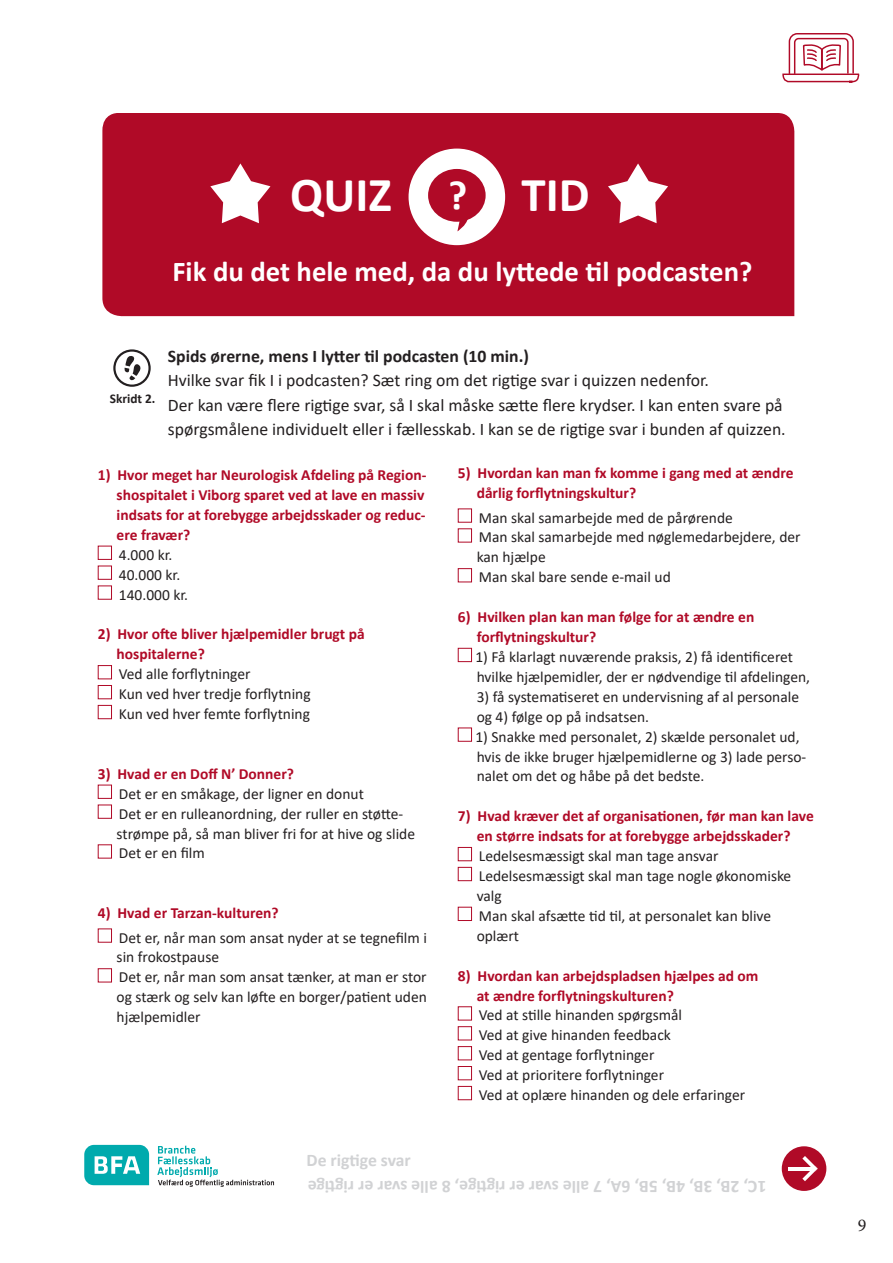
<style>
.page{position:relative;width:893px;height:1263px;background:#fff}
.page>*{position:absolute;margin:0;border:0;box-sizing:border-box;transform-origin:0 0}
.t1{font:700 48.9px "Calibri";color:#fff}
.t2{font:700 41.4px "Calibri";color:#fff}
.t3{font:700 28.8px "Calibri";color:#fff}
.t4{font:18px "Minion Pro";color:#231f20}
.t5{font:17.7px/24.3px "Calibri";color:#231f20}
.t6{font:700 17.7px "Calibri";color:#d1d2d4}
.t7{font:700 17.7px "Calibri";color:#231f20}
.t8{font:15.45px/20px "Calibri";color:#231f20}
.t9{font:700 15.45px/20px "Calibri";color:#b00a27}
.t10{font:700 13.35px "Calibri";color:#231f20}
</style>
<div class="page">
<div style="left:782px;top:1146px;width:44px;height:45px;background:#b00a27;border-radius:50%"></div>
<hr style="left:788px;top:1167px;width:25px;height:3px;background:#fff">
<svg style="left:802px;top:1156px;width:16px;height:25px"></svg>
<div style="left:458px;top:528px;width:14px;height:14px;border:1px solid #b00a27"></div>
<div style="left:458px;top:568px;width:14px;height:14px;border:1px solid #b00a27"></div>
<div style="left:458px;top:648px;width:14px;height:14px;border:1px solid #b00a27"></div>
<div style="left:458px;top:728px;width:14px;height:14px;border:1px solid #b00a27"></div>
<div style="left:458px;top:847px;width:14px;height:14px;border:1px solid #b00a27"></div>
<div style="left:458px;top:867px;width:14px;height:14px;border:1px solid #b00a27"></div>
<div style="left:458px;top:907px;width:14px;height:14px;border:1px solid #b00a27"></div>
<div style="left:458px;top:1006px;width:14px;height:14px;border:1px solid #b00a27"></div>
<div style="left:458px;top:1026px;width:14px;height:14px;border:1px solid #b00a27"></div>
<div style="left:458px;top:1046px;width:14px;height:14px;border:1px solid #b00a27"></div>
<div style="left:458px;top:1066px;width:14px;height:14px;border:1px solid #b00a27"></div>
<div style="left:458px;top:1086px;width:14px;height:14px;border:1px solid #b00a27"></div>
<div style="left:102px;top:113px;width:693px;height:204px;background:#b00a27"></div>
<div style="left:409px;top:149px;width:96px;height:96px;background:#fff;border-radius:50%"></div>
<div style="left:428px;top:169px;width:58px;height:53px;background:#b00a27;border-radius:50%"></div>
<svg style="left:457px;top:219px;width:13px;height:12px"></svg>
<svg style="left:608px;top:163px;width:60px;height:60px"></svg>
<svg style="left:210px;top:163px;width:60px;height:60px"></svg>
<div style="left:98px;top:546px;width:14px;height:14px;border:1px solid #b00a27"></div>
<div style="left:98px;top:566px;width:14px;height:14px;border:1px solid #b00a27"></div>
<div style="left:98px;top:585px;width:14px;height:15px;border:1px solid #b00a27"></div>
<div style="left:98px;top:665px;width:14px;height:14px;border:1px solid #b00a27"></div>
<div style="left:98px;top:685px;width:14px;height:14px;border:1px solid #b00a27"></div>
<div style="left:98px;top:705px;width:14px;height:14px;border:1px solid #b00a27"></div>
<div style="left:98px;top:785px;width:14px;height:14px;border:1px solid #b00a27"></div>
<div style="left:98px;top:805px;width:14px;height:14px;border:1px solid #b00a27"></div>
<div style="left:98px;top:844px;width:14px;height:14px;border:1px solid #b00a27"></div>
<div style="left:98px;top:928px;width:14px;height:14px;border:1px solid #b00a27"></div>
<div style="left:98px;top:968px;width:14px;height:14px;border:1px solid #b00a27"></div>
<div style="left:113px;top:349px;width:38px;height:38px;border:2px solid #231f20;border-radius:50%"></div>
<svg style="left:124px;top:354px;width:20px;height:27px"></svg>
<svg style="left:782px;top:33px;width:78px;height:50px"></svg>
<svg style="left:84px;top:1145px;width:65px;height:40px;background:#31babc"></svg>
<svg style="left:157px;top:1145px;width:117px;height:42px"></svg>
<p class="t1" style="left:290px;top:161px;width:104px">QUIZ</p>
<p class="t1" style="left:522px;top:161px;width:70px">TID</p>
<p class="t2" style="left:448px;top:166px;width:21px">?</p>
<p class="t3" style="left:172px;top:251px;width:581px">Fik du det hele med, da du lyttede til podcasten?</p>
<p class="t7" style="left:168px;top:343px;width:363px">Spids ørerne, mens I lytter til podcasten (10 min.)</p>
<p class="t5" style="left:168px;top:368px;width:543px">Hvilke svar fik I i podcasten? Sæt ring om det rigtige svar i quizzen nedenfor.</p>
<p class="t5" style="left:168px;top:392px;width:619px">Der kan være flere rigtige svar, så I skal måske sætte flere krydser. I kan enten svare på spørgsmålene individuelt eller i fællesskab. I kan se de rigtige svar i bunden af quizzen.</p>
<p class="t9" style="left:477px;top:463px;width:318px;text-indent:-19px">5) Hvordan kan man fx komme i gang med at ændre dårlig forflytningskultur?</p>
<p class="t8" style="left:479px;top:507px;width:255px">Man skal samarbejde med de pårørende</p>
<p class="t8" style="left:477px;top:527px;width:325px">Man skal samarbejde med nøglemedarbejdere, der kan hjælpe</p>
<p class="t8" style="left:479px;top:567px;width:193px">Man skal bare sende e-mail ud</p>
<p class="t9" style="left:477px;top:607px;width:279px;text-indent:-19px">6) Hvilken plan kan man følge for at ændre en forflytningskultur?</p>
<p class="t8" style="left:475px;top:646px;width:336px">1) Få klarlagt nuværende praksis, 2) få identificeret hvilke hjælpemidler, der er nødvendige til afdelingen,</p>
<p class="t8" style="left:477px;top:686px;width:324px">3) få systematiseret en undervisning af al personale og 4) følge op på indsatsen.</p>
<p class="t8" style="left:475px;top:726px;width:332px">1) Snakke med personalet, 2) skælde personalet ud, hvis de ikke bruger hjælpemidlerne og 3) lade perso&shy;nalet om det og håbe på det bedste.</p>
<p class="t9" style="left:458px;top:806px;width:357px;text-align:center">7) Hvad kræver det af organisationen, før man kan lave en større indsats for at forebygge arbejdsskader?</p>
<p class="t8" style="left:479px;top:846px;width:241px">Ledelsesmæssigt skal man tage ansvar</p>
<p class="t8" style="left:477px;top:865px;width:316px">Ledelsesmæssigt skal man tage nogle økonomiske valg</p>
<p class="t8" style="left:477px;top:905px;width:296px">Man skal afsætte tid til, at personalet kan blive oplært</p>
<p class="t9" style="left:477px;top:965px;width:283px;text-indent:-19px">8) Hvordan kan arbejdspladsen hjælpes ad om at ændre forflytningskulturen?</p>
<p class="t8" style="left:479px;top:1005px;width:205px">Ved at stille hinanden spørgsmål</p>
<p class="t8" style="left:479px;top:1025px;width:194px">Ved at give hinanden feedback</p>
<p class="t8" style="left:479px;top:1045px;width:177px">Ved at gentage forflytninger</p>
<p class="t8" style="left:479px;top:1065px;width:187px">Ved at prioritere forflytninger</p>
<p class="t8" style="left:479px;top:1084px;width:268px">Ved at oplære hinanden og dele erfaringer</p>
<p class="t10" style="left:110px;top:389px;width:47px">Skridt 2.</p>
<p class="t9" style="left:117px;top:465px;width:311px;text-indent:-19px">1) Hvor meget har Neurologisk Afdeling på Region&shy;shospitalet i Viborg sparet ved at lave en massiv indsats for at forebygge arbejdsskader og reduc&shy;ere fravær?</p>
<p class="t8" style="left:119px;top:544px;width:55px">4.000 kr.</p>
<p class="t8" style="left:119px;top:564px;width:63px">40.000 kr.</p>
<p class="t8" style="left:119px;top:584px;width:71px">140.000 kr.</p>
<p class="t9" style="left:117px;top:624px;width:250px;text-indent:-19px">2) Hvor ofte bliver hjælpemidler brugt på hospitalerne?</p>
<p class="t8" style="left:119px;top:664px;width:133px">Ved alle forflytninger</p>
<p class="t8" style="left:119px;top:684px;width:193px">Kun ved hver tredje forflytning</p>
<p class="t8" style="left:119px;top:704px;width:193px">Kun ved hver femte forflytning</p>
<p class="t9" style="left:98px;top:763px;width:198px">3) Hvad er en Doff N’ Donner?</p>
<p class="t8" style="left:119px;top:783px;width:247px">Det er en småkage, der ligner en donut</p>
<p class="t8" style="left:117px;top:803px;width:300px">Det er en rulleanordning, der ruller en støtte&shy;strømpe på, så man bliver fri for at hive og slide</p>
<p class="t8" style="left:119px;top:843px;width:87px">Det er en film</p>
<p class="t9" style="left:98px;top:903px;width:182px">4) Hvad er Tarzan-kulturen?</p>
<p class="t8" style="left:117px;top:927px;width:312px">Det er, når man som ansat nyder at se tegnefilm i sin frokostpause</p>
<p class="t8" style="left:117px;top:967px;width:312px;text-align:justify">Det er, når man som ansat tænker, at man er stor og stærk og selv kan løfte en borger/patient uden hjælpemidler</p>
<p class="t6" style="left:306px;top:1148px;width:106px">De rigtige svar</p>
<p class="t6" style="left:766px;top:1199px;width:460px;rotate:-180deg">1C, 2B, 3B, 4B, 5B, 6A, 7 alle svar er rigtige, 8 alle svar er rigtige</p>
<p class="t4" style="left:858px;top:1213px;width:10px">9</p>
</div>
